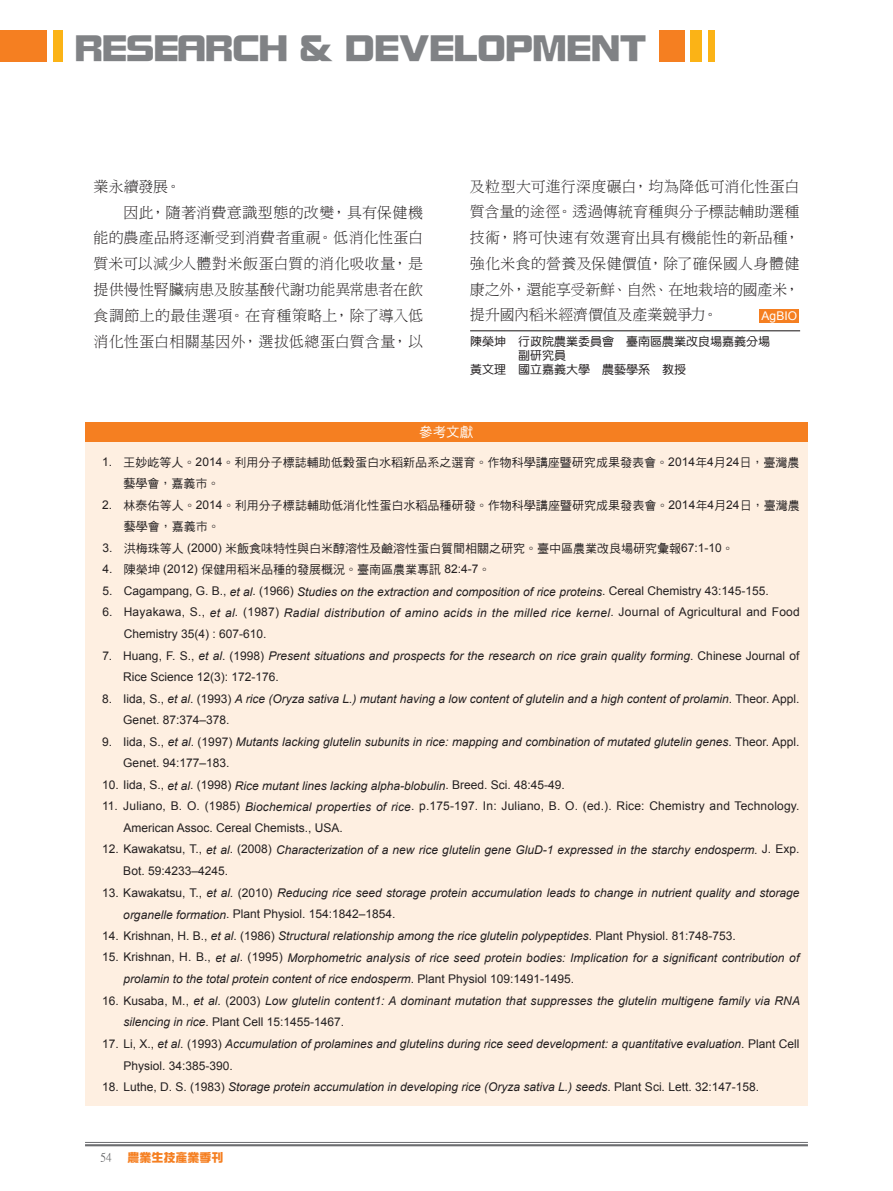
<style>
.page{position:relative;width:893px;height:1191px;background:#fff}
.page>*{position:absolute;margin:0;border:0;box-sizing:border-box;transform-origin:0 0}
.t1{font:36px "DF Zong Yi W9 WINP BF";color:#808285}
.t2{font:15px/25.8px "DF Ming W3 WIN BF";letter-spacing:.005em;color:#231f20;text-align:justify}
.t3{font:15px "DF Ming W3 WIN BF";letter-spacing:.03em;color:#231f20}
.t4{font:15px "DF Ming W3 WIN BF";letter-spacing:.025em;color:#231f20}
.t5{font:13.5px "DF Hei W5 WINP BF";color:#fff}
.t6{font:italic 12px/20.9px "Arial";color:#231f20}
.t7{font:12px/20.9px "Arial";letter-spacing:.015em;color:#231f20}
.t8{font:12px/21.6px "DF Hei W5 WINP BF";letter-spacing:.005em;color:#231f20}
.t9{font:12px "DF Yuan W5 WIN BF";color:#231f20}
.t10{font:12px "DF Zong Yi W9 WINP BF";color:#f57f21}
.t11{font:12px "Arial";color:#fff}
.t12{font:12px "P Ming Li U";color:#57585a}
.s1{font-family:"Ming Li U"}
.s2{font-family:"Arial"}
.s3{font-style:normal}
.s4{font-style:italic}
</style>
<div class="page">
<hr style="left:85px;top:1142px;width:723px;height:1px;background:#6c6d70">
<hr style="left:85px;top:1144px;width:723px;height:2px;background:#6c6d70">
<div style="left:659px;top:30px;width:25px;height:32px;background:#f57f21"></div>
<div style="left:691px;top:30px;width:11px;height:32px;background:#fbb316"></div>
<div style="left:708px;top:30px;width:6px;height:32px;background:#fbb316"></div>
<div style="left:54px;top:30px;width:9px;height:32px;background:#fbb316"></div>
<div style="left:0;top:30px;width:47px;height:32px;background:#f57f21"></div>
<hr style="left:470px;top:330px;width:330px;height:1px;background:#231f20">
<div style="left:759px;top:308px;width:40px;height:14px;background:#f57f21"></div>
<div style="left:85px;top:422px;width:723px;height:21px;background:#f57f21"></div>
<div style="left:85px;top:443px;width:723px;height:663px;background:#feefe1"></div>
<h1 class="t1" style="left:75px;top:30px;width:573px">RESEARCH &amp; DEVELOPMENT</h1>
<p class="t2" style="left:94px;top:173px;width:89px">業永續發展。</p>
<p class="t4" style="left:124px;top:204px;width:301px">因此，隨著消費意識型態的改變，具有保健機</p>
<p class="t2" style="left:94px;top:225px;width:331px">能的農產品將逐漸受到消費者重視。低消化性蛋白</p>
<p class="t2" style="left:94px;top:251px;width:331px">質米可以減少人體對米飯蛋白質的消化吸收量，是</p>
<p class="t2" style="left:94px;top:277px;width:331px">提供慢性腎臟病患及胺基酸代謝功能<span class="s1">異</span>常患者在飲</p>
<p class="t3" style="left:94px;top:308px;width:331px">食調節上的最佳選項。在育種策略上，除了導入低</p>
<p class="t2" style="left:94px;top:328px;width:331px">消化性蛋白相關基因外，選拔低總蛋白質含量，以</p>
<p class="t2" style="left:470px;top:173px;width:331px">及粒型大可進行深度碾白，均為降低可消化性蛋白質含量的途徑。透過傳統育種與分子標誌輔助選種技術，將可快速有效選育出具有機能性的新品種，強化米食的營養及保健價值，除了確保國人身體健康之外，還能享受新鮮、自然、在地栽培的國產米，提升國內稻米經濟價值及產業競爭力。</p>
<p class="t9" style="left:470px;top:335px;width:302px">陳榮坤 行政院農業委員會 臺南區農業改良場嘉義分場</p>
<p class="t9" style="left:518px;top:349px;width:49px">副研究員</p>
<p class="t9" style="left:470px;top:364px;width:217px">黃文理 國立嘉義大學 農藝學系 教授</p>
<p class="t11" style="left:762px;top:308px;width:37px">AgBIO</p>
<p class="t5" style="left:419px;top:425px;width:55px">參考文獻</p>
<p class="t8" style="left:124px;top:451px;width:678px;text-indent:-21px"><span class="s2">1.</span> 王妙屹等人。<span class="s2">2014</span>。利用分子標誌輔助低穀蛋白水稻新品系之選育。作物科學講座暨研究成果發表會。<span class="s2">2014</span>年<span class="s2">4</span>月<span class="s2">24</span>日，臺灣農藝學會，嘉義市。</p>
<p class="t8" style="left:124px;top:494px;width:678px;text-indent:-21px"><span class="s2">2.</span> 林泰佑等人。<span class="s2">2014</span>。利用分子標誌輔助低消化性蛋白水稻品種研發。作物科學講座暨研究成果發表會。<span class="s2">2014</span>年<span class="s2">4</span>月<span class="s2">24</span>日，臺灣農藝學會，嘉義市。</p>
<p class="t8" style="left:102px;top:537px;width:633px"><span class="s2">3.</span> 洪梅珠等人 <span class="s2">(2000)</span> 米飯食味特性與白米醇溶性及鹼溶性蛋白質間相關之研究。臺中區農業改良場研究彙報<span class="s2">67:1-10</span>。</p>
<p class="t8" style="left:102px;top:559px;width:389px"><span class="s2">4.</span> 陳榮坤 <span class="s2">(2012)</span> 保健用稻米品種的發展概況。臺南區農業專訊 <span class="s2">82:4-7</span>。</p>
<p class="t6" style="left:102px;top:581px;width:668px"><span class="s3">5. Cagampang, G. B.,</span> et al<span class="s3">. (1966)</span> Studies on the extraction and composition of rice proteins<span class="s3">. Cereal Chemistry 43:145-155.</span></p>
<p class="t7" style="left:124px;top:602px;width:678px;text-indent:-21px">6. Hayakawa, S., <span class="s4">et al</span>. (1987) <span class="s4">Radial distribution of amino acids in the milled rice kernel</span>. Journal of Agricultural and Food<br>Chemistry 35(4) : 607-610.</p>
<p class="t6" style="left:123px;top:646px;width:678px;text-indent:-21px"><span class="s3">7. Huang, F. S.,</span> et al<span class="s3">. (1998)</span> Present situations and prospects for the research on rice grain quality forming<span class="s3">. Chinese Journal of<br>Rice Science 12(3): 172-176.</span></p>
<p class="t6" style="left:123px;top:689px;width:678px;text-indent:-21px"><span class="s3">8. Iida, S.,</span> et al<span class="s3">. (1993)</span> A rice (Oryza sativa L.) mutant having a low content of glutelin and a high content of prolamin<span class="s3">. Theor. Appl.<br>Genet. 87:374–378.</span></p>
<p class="t6" style="left:123px;top:732px;width:678px;text-indent:-21px"><span class="s3">9. Iida, S.,</span> et al<span class="s3">. (1997)</span> Mutants lacking glutelin subunits in rice: mapping and combination of mutated glutelin genes<span class="s3">. Theor. Appl.<br>Genet. 94:177–183.</span></p>
<p class="t6" style="left:102px;top:775px;width:464px"><span class="s3">10. Iida, S.,</span> et al<span class="s3">. (1998)</span> Rice mutant lines lacking alpha-blobulin<span class="s3">. Breed. Sci. 48:45-49.</span></p>
<p class="t7" style="left:123px;top:795px;width:678px;line-height:21.6px;text-indent:-21px">11. Juliano, B. O. (1985) <span class="s4">Biochemical properties of rice</span>. p.175-197. In: Juliano, B. O. (ed.). Rice: Chemistry and Technology.<br>American Assoc. Cereal Chemists., USA.</p>
<p class="t6" style="left:123px;top:839px;width:678px;text-indent:-21px"><span class="s3">12. Kawakatsu, T.,</span> et al<span class="s3">. (2008)</span> Characterization of a new rice glutelin gene GluD-1 expressed in the starchy endosperm. <span class="s3">J. Exp.<br>Bot. 59:4233–4245.</span></p>
<p class="t6" style="left:123px;top:882px;width:678px;text-indent:-21px"><span class="s3">13. Kawakatsu, T.,</span> et al. <span class="s3">(2010)</span> Reducing rice seed storage protein accumulation leads to change in nutrient quality and storage organelle formation<span class="s3">. Plant Physiol. 154:1842–1854.</span></p>
<p class="t6" style="left:102px;top:925px;width:635px"><span class="s3">14. Krishnan, H. B.,</span> et al<span class="s3">. (1986)</span> Structural relationship among the rice glutelin polypeptides<span class="s3">. Plant Physiol. 81:748-753.</span></p>
<p class="t6" style="left:123px;top:947px;width:677px;line-height:21.6px;text-indent:-21px"><span class="s3">15. Krishnan, H. B.,</span> et al<span class="s3">. (1995)</span> Morphometric analysis of rice seed protein bodies: Implication for a significant contribution of prolamin to the total protein content of rice endosperm<span class="s3">. Plant Physiol 109:1491-1495.</span></p>
<p class="t6" style="left:123px;top:990px;width:678px;line-height:21.6px;text-indent:-21px"><span class="s3">16. Kusaba, M.,</span> et al<span class="s3">. (2003)</span> Low glutelin content1: A dominant mutation that suppresses the glutelin multigene family via RNA silencing in rice<span class="s3">. Plant Cell 15:1455-1467.</span></p>
<p class="t6" style="left:123px;top:1033px;width:678px;line-height:21.6px;text-indent:-21px"><span class="s3">17. Li, X.,</span> et al<span class="s3">. (1993)</span> Accumulation of prolamines and glutelins during rice seed development: a quantitative evaluation<span class="s3">. Plant Cell<br>Physiol. 34:385-390.</span></p>
<p class="t6" style="left:102px;top:1076px;width:658px"><span class="s3">18. Luthe, D. S. (1983)</span> Storage protein accumulation in developing rice (Oryza sativa L.) seeds<span class="s3">. Plant Sci. Lett. 32:147-158.</span></p>
<p class="t12" style="left:100px;top:1151px;width:13px">54</p>
<p class="t10" style="left:128px;top:1151px;width:97px">農業生技產業季刊</p>
</div>
